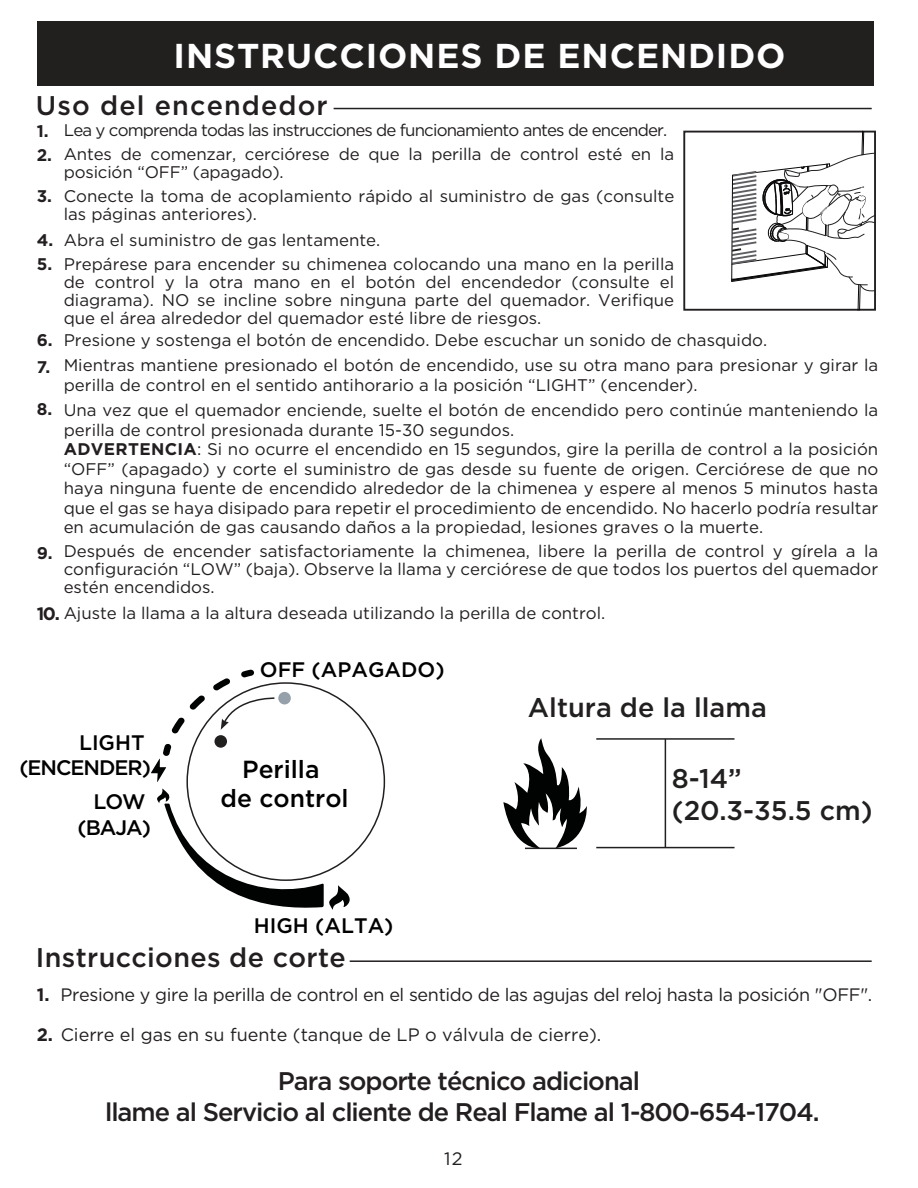
<style>
.page{position:relative;width:918px;height:1188px;background:#fff}
.page>*{position:absolute;margin:0;border:0;box-sizing:border-box;transform-origin:0 0}
.t1{font:700 34.5px "Gotham";letter-spacing:.025em;color:#fff}
.t2{font:500 27px/32.4px "Gotham";color:#221f1f}
.t3{font:500 27px "Gotham";letter-spacing:.01em;color:#231f20}
.t4{font:500 27px "Gotham";letter-spacing:.04em;color:#231f20}
.t5{font:500 25.5px/30.6px "Gotham";letter-spacing:-.04em;color:#231f20;text-align:center}
.t6{font:500 24.75px/29.7px "Gotham";color:#000;text-align:center}
.t7{font:500 21px/25.2px "Gotham";color:#000;text-align:center}
.t8{font:500 21px/25.2px "Gotham";letter-spacing:-.05em;color:#000;text-align:right}
.t9{font:18px "Gotham";letter-spacing:-.02em;color:#231f20}
.t10{font:18px "Gotham";color:#231f20}
.t11{font:16.8px/19.5px "Gotham";color:#231f20}
.t12{font:16.8px/24px "Gotham";letter-spacing:-.05em;color:#231f20}
.t13{font:700 16.8px/24.2px "Gotham";color:#231f20}
.s1{font-weight:700}
.s2{font-weight:700;font-size:18px}
</style>
<div class="page">
<hr style="left:334px;top:108px;width:538px;height:1px;background:#221f1f">
<svg style="left:503px;top:738px;width:84px;height:112px"></svg>
<svg style="left:157px;top:788px;width:195px;height:122px"></svg>
<svg style="left:151px;top:744px;width:21px;height:38px"></svg>
<div style="left:187px;top:683px;width:197px;height:197px;background:#fff;border-radius:50%"></div>
<div style="left:278px;top:692px;width:13px;height:12px;background:#95a0aa;border-radius:50%"></div>
<div style="left:214px;top:735px;width:13px;height:13px;background:#221f1f;border-radius:50%"></div>
<hr style="left:665px;top:740px;width:1px;height:107px;background:#221f1f">
<hr style="left:596px;top:738px;width:139px;height:2px;background:#221f1f">
<hr style="left:596px;top:847px;width:139px;height:1px;background:#221f1f">
<hr style="left:525px;top:848px;width:52px;height:1px;background:#221f1f">
<svg style="left:171px;top:669px;width:105px;height:64px"></svg>
<hr style="left:350px;top:960px;width:522px;height:2px;background:#221f1f">
<div style="left:37px;top:21px;width:836px;height:65px;background:#221f1f"></div>
<svg style="left:682px;top:78px;width:194px;height:233px"></svg>
<h1 class="t1" style="left:174px;top:33px;width:614px">INSTRUCCIONES DE ENCENDIDO</h1>
<h2 class="t4" style="left:36px;top:87px;width:293px">Uso del encendedor</h2>
<p class="t13" style="left:37px;top:118px;width:17px">1.<br>2.</p>
<p class="t13" style="left:37px;top:184px;width:17px">3.</p>
<p class="t13" style="left:37px;top:228px;width:18px">4.<br>5.</p>
<p class="t12" style="left:64px;top:118px;width:612px">Lea y comprenda todas las instrucciones de funcionamiento antes de encender.<br>Antes de comenzar, cerciórese de que la perilla de control esté en la</p>
<p class="t11" style="left:64px;top:160px;width:612px;line-height:24px">posición “OFF” (apagado).<br>Conecte la toma de acoplamiento rápido al suministro de gas (consulte</p>
<p class="t11" style="left:64px;top:201px;width:612px;line-height:24.8px">las páginas anteriores).<br>Abra el suministro de gas lentamente.<br>Prepárese para encender su chimenea colocando una mano en la perilla</p>
<p class="t11" style="left:64px;top:272px;width:612px;line-height:18px;text-align:justify">de control y la otra mano en el botón del encendedor (consulte el diagrama). NO se incline sobre ninguna parte del quemador. Verifique que el área alrededor del quemador esté libre de riesgos.</p>
<p class="t11" style="left:64px;top:327px;width:816px;line-height:25.5px">Presione y sostenga el botón de encendido. Debe escuchar un sonido de chasquido.<br>Mientras mantiene presionado el botón de encendido, use su otra mano para presionar y girar la</p>
<p class="t11" style="left:64px;top:372px;width:816px;line-height:25.5px">perilla de control en el sentido antihorario a la posición “LIGHT” (encender).<br>Una vez que el quemador enciende, suelte el botón de encendido pero continúe manteniendo la</p>
<p class="t11" style="left:64px;top:420px;width:816px">perilla de control presionada durante 15-30 segundos.<br><span class="s1">ADVERTENCIA</span>: Si no ocurre el encendido en 15 segundos, gire la perilla de control a la posición “OFF” (apagado) y corte el suministro de gas desde su fuente de origen. Cerciórese de que no haya ninguna fuente de encendido alrededor de la chimenea y espere al menos 5 minutos hasta que el gas se haya disipado para repetir el procedimiento de encendido. No hacerlo podría resultar en acumulación de gas causando daños a la propiedad, lesiones graves o la muerte.</p>
<p class="t11" style="left:64px;top:542px;width:816px;line-height:18px;text-align:justify">Después de encender satisfactoriamente la chimenea, libere la perilla de control y gírela a la configuración “LOW” (baja). Observe la llama y cerciórese de que todos los puertos del quemador estén encendidos.</p>
<p class="t13" style="left:37px;top:327px;width:17px;line-height:26.8px">6.<br>7.</p>
<p class="t13" style="left:37px;top:397px;width:17px">8.</p>
<p class="t13" style="left:37px;top:541px;width:17px">9.</p>
<p class="t11" style="left:37px;top:603px;width:570px"><span class="s2">10.</span> Ajuste la llama a la altura deseada utilizando la perilla de control.</p>
<p class="t8" style="left:19px;top:730px;width:133px">LIGHT (ENCENDER)</p>
<p class="t7" style="left:78px;top:789px;width:75px">LOW (BAJA)</p>
<p class="t7" style="left:260px;top:657px;width:186px">OFF (APAGADO)</p>
<h3 class="t6" style="left:220px;top:754px;width:130px">Perilla<br>de control</h3>
<p class="t7" style="left:254px;top:913px;width:141px">HIGH (ALTA)</p>
<h2 class="t2" style="left:528px;top:691px;width:240px">Altura de la llama</h2>
<h2 class="t2" style="left:672px;top:762px;width:202px">8-14” (20.3-35.5 cm)</h2>
<h2 class="t3" style="left:36px;top:940px;width:311px">Instrucciones de corte</h2>
<p class="t9" style="left:37px;top:983px;width:837px"><span class="s1">1.</span> Presione y gire la perilla de control en el sentido de las agujas del reloj hasta la posición "OFF".</p>
<p class="t10" style="left:37px;top:1024px;width:566px"><span class="s1">2.</span> Cierre el gas en su fuente (tanque de LP o válvula de cierre).</p>
<h3 class="t5" style="left:105px;top:1065px;width:716px">Para soporte técnico adicional<br>llame al Servicio al cliente de Real Flame al 1-800-654-1704.</h3>
<p class="t9" style="left:444px;top:1148px;width:20px">12</p>
</div>
